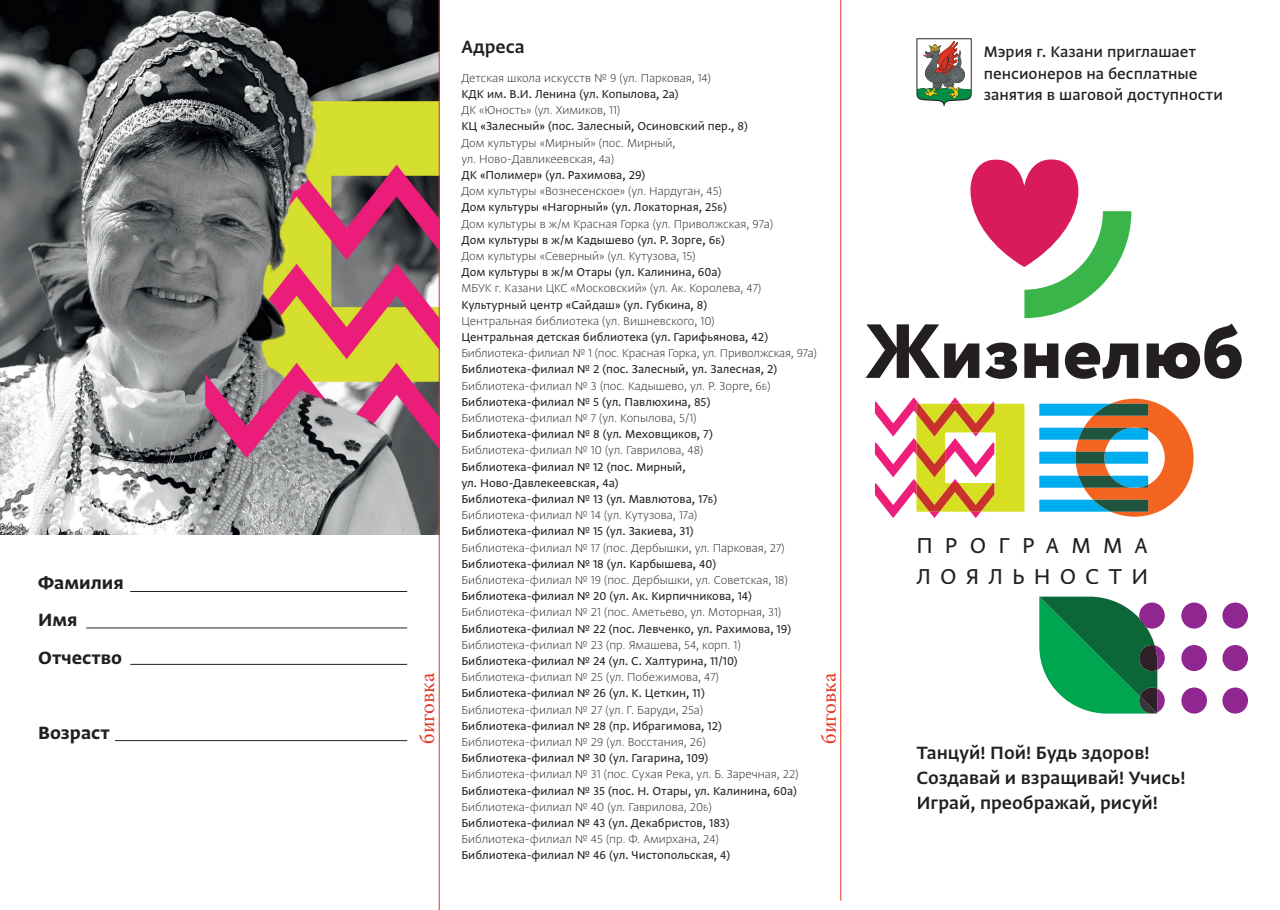
<style>
.page{position:relative;width:1280px;height:910px;background:#fff}
.page>*{position:absolute;margin:0;border:0;box-sizing:border-box;transform-origin:0 0}
.t1{font:25.5px/30.6px "Greta Sans Pro";letter-spacing:.355em;color:#231f20}
.t2{font:21px/25.2px "Greta Sans Pro Sm Bld";color:#231f20}
.t3{font:21px/37.5px "Greta Sans Pro Bld";color:#231f20}
.t4{font:21px "Minion Pro";color:#e53623}
.t5{font:500 18px/21.6px "Greta Sans Pro";color:#231f20}
.t6{font:13.5px/16.2px "Greta Sans Pro";color:#231f20}
.t7{font:300 expanded 13.5px/16.2px "Greta Sans Pro";color:#231f20}
.s1{font-weight:400;font-stretch:normal}
.s2{font-weight:400;font-stretch:normal;font-size:10.5px}
.s3{font-weight:300;font-stretch:expanded}
.s4{font-weight:300;font-stretch:expanded;font-size:10.5px}
.s5{font-size:10.5px}
</style>
<div class="page">
<svg style="left:970px;top:159px;width:161px;height:159px"></svg>
<svg style="left:875px;top:397px;width:149px;height:121px"></svg>
<svg style="left:1039px;top:399px;width:154px;height:118px"></svg>
<svg style="left:865px;top:324px;width:114px;height:54px"></svg>
<svg style="left:985px;top:343px;width:32px;height:36px"></svg>
<svg style="left:1024px;top:343px;width:34px;height:35px"></svg>
<svg style="left:1065px;top:343px;width:73px;height:36px"></svg>
<svg style="left:1147px;top:323px;width:95px;height:56px"></svg>
<svg style="left:916px;top:38px;width:56px;height:68px"></svg>
<svg style="left:1039px;top:597px;width:209px;height:117px"></svg>
<img style="left:0;top:0;width:439px;height:535px">
<hr style="left:130px;top:591px;width:277px;height:1px;background:#231f20">
<hr style="left:86px;top:628px;width:321px;height:1px;background:#231f20">
<hr style="left:130px;top:664px;width:277px;height:1px;background:#231f20">
<hr style="left:115px;top:740px;width:292px;height:1px;background:#231f20">
<hr style="left:439px;top:0;width:1px;height:910px;background:#e53623">
<hr style="left:840px;top:0;width:1px;height:901px;background:#e53623">
<h2 class="t3" style="left:38px;top:562px;width:87px">Фамилия<br>Имя<br>Отчество</h2>
<h2 class="t3" style="left:38px;top:712px;width:73px">Возраст</h2>
<h2 class="t2" style="left:461px;top:32px;width:65px">Адреса</h2>
<p class="t7" style="left:461px;top:68px;width:251px">Детская школа искусств № 9 (ул. Парковая, 14)</p>
<p class="t6" style="left:461px;top:85px;width:219px">КДК им. В.И. Ленина (ул. Копылова, 2а)</p>
<p class="t7" style="left:461px;top:101px;width:160px">ДК «Юность» (ул. Химиков, 11)</p>
<p class="t6" style="left:461px;top:117px;width:288px">КЦ «Залесный» (пос. Залесный, Осиновский пер., 8)</p>
<p class="t7" style="left:461px;top:133px;width:215px">Дом культуры «Мирный» (пос. Мирный, ул. Ново-Давликеевская, 4а)</p>
<p class="t6" style="left:461px;top:166px;width:185px">ДК «Полимер» (ул. Рахимова, 29)</p>
<p class="t7" style="left:461px;top:182px;width:313px">Дом культуры «Вознесенское» (ул. Нардуган, 45)<br><span class="s1">Дом культуры «Нагорный» (ул. Локаторная, 25</span><span class="s2">Б</span><span class="s1">)<br></span>Дом культуры в ж/м Красная Горка (ул. Приволжская, 97а)<br><span class="s1">Дом культуры в ж/м Кадышево (ул. Р. Зорге, 6</span><span class="s2">Б</span><span class="s1">)<br></span>Дом культуры «Северный» (ул. Кутузова, 15)</p>
<p class="t6" style="left:461px;top:263px;width:262px">Дом культуры в ж/м Отары (ул. Калинина, 60а)</p>
<p class="t7" style="left:461px;top:279px;width:301px">МБУК г. Казани ЦКС «Московский» (ул. Ак. Королева, 47)</p>
<p class="t6" style="left:461px;top:295px;width:247px">Культурный центр «Сайдаш» (ул. Губкина, 8)</p>
<p class="t7" style="left:461px;top:311px;width:255px">Центральная библиотека (ул. Вишневского, 10)</p>
<p class="t6" style="left:461px;top:328px;width:308px">Центральная детская библиотека (ул. Гарифьянова, 42)</p>
<p class="t7" style="left:461px;top:344px;width:357px">Библиотека-филиал № 1 (пос. Красная Горка, ул. Приволжская, 97а)</p>
<p class="t6" style="left:461px;top:360px;width:317px">Библиотека-филиал № 2 (пос. Залесный, ул. Залесная, 2)<br><span class="s3">Библиотека-филиал № 3 (пос. Кадышево, ул. Р. Зорге, 6</span><span class="s4">Б</span><span class="s3">)<br></span>Библиотека-филиал № 5 (ул. Павлюхина, 85)</p>
<p class="t7" style="left:461px;top:409px;width:237px">Библиотека-филиал № 7 (ул. Копылова, 5/1)</p>
<p class="t6" style="left:461px;top:425px;width:253px">Библиотека-филиал № 8 (ул. Меховщиков, 7)</p>
<p class="t7" style="left:461px;top:441px;width:243px">Библиотека-филиал № 10 (ул. Гаврилова, 48)</p>
<p class="t6" style="left:461px;top:457px;width:257px">Библиотека-филиал № 12 (пос. Мирный,<br>ул. Ново-Давлекеевская, 4а)<br>Библиотека-филиал № 13 (ул. Мавлютова, 17<span class="s5">Б</span>)<br><span class="s3">Библиотека-филиал № 14 (ул. Кутузова, 17а)</span></p>
<p class="t6" style="left:461px;top:522px;width:234px">Библиотека-филиал № 15 (ул. Закиева, 31)</p>
<p class="t7" style="left:461px;top:538px;width:325px">Библиотека-филиал № 17 (пос. Дербышки, ул. Парковая, 27)</p>
<p class="t6" style="left:461px;top:554px;width:256px">Библиотека-филиал № 18 (ул. Карбышева, 40)</p>
<p class="t7" style="left:461px;top:571px;width:328px">Библиотека-филиал № 19 (пос. Дербышки, ул. Советская, 18)</p>
<p class="t6" style="left:461px;top:587px;width:292px">Библиотека-филиал № 20 (ул. Ак. Кирпичникова, 14)</p>
<p class="t7" style="left:461px;top:603px;width:321px">Библиотека-филиал № 21 (пос. Аметьево, ул. Моторная, 31)</p>
<p class="t6" style="left:461px;top:619px;width:331px">Библиотека-филиал № 22 (пос. Левченко, ул. Рахимова, 19)</p>
<p class="t7" style="left:461px;top:635px;width:281px">Библиотека-филиал № 23 (пр. Ямашева, 54, корп. 1)</p>
<p class="t6" style="left:461px;top:652px;width:278px">Библиотека-филиал № 24 (ул. С. Халтурина, 11/10)</p>
<p class="t7" style="left:461px;top:668px;width:259px">Библиотека-филиал № 25 (ул. Побежимова, 47)</p>
<p class="t6" style="left:461px;top:684px;width:245px">Библиотека-филиал № 26 (ул. К. Цеткин, 11)</p>
<p class="t7" style="left:461px;top:700px;width:243px">Библиотека-филиал № 27 (ул. Г. Баруди, 25а)</p>
<p class="t6" style="left:461px;top:716px;width:262px">Библиотека-филиал № 28 (пр. Ибрагимова, 12)</p>
<p class="t7" style="left:461px;top:733px;width:246px">Библиотека-филиал № 29 (ул. Восстания, 26)</p>
<p class="t6" style="left:461px;top:749px;width:248px">Библиотека-филиал № 30 (ул. Гагарина, 109)</p>
<p class="t7" style="left:461px;top:765px;width:339px">Библиотека-филиал № 31 (пос. Сухая Река, ул. Б. Заречная, 22)</p>
<p class="t6" style="left:461px;top:781px;width:337px">Библиотека-филиал № 35 (пос. Н. Отары, ул. Калинина, 60а)<br><span class="s3">Библиотека-филиал № 40 (ул. Гаврилова, 20</span><span class="s4">Б</span><span class="s3">)<br></span>Библиотека-филиал № 43 (ул. Декабристов, 183)</p>
<p class="t7" style="left:461px;top:830px;width:259px">Библиотека-филиал № 45 (пр. Ф. Амирхана, 24)</p>
<p class="t6" style="left:461px;top:846px;width:270px">Библиотека-филиал № 46 (ул. Чистопольская, 4)</p>
<h2 class="t4" style="left:413px;top:744px;width:72px;rotate:-90deg">биговка</h2>
<h2 class="t4" style="left:815px;top:744px;width:72px;rotate:-90deg">биговка</h2>
<h3 class="t5" style="left:984px;top:39px;width:241px">Мэрия г. Казани приглашает пенсионеров на бесплатные занятия в шаговой доступности</h3>
<h1 class="t1" style="left:916px;top:528px;width:233px">ПРОГРАММА<br>ЛОЯЛЬНОСТИ</h1>
<h2 class="t2" style="left:916px;top:738px;width:270px">Танцуй! Пой! Будь здоров!<br>Создавай и взращивай! Учись!<br>Играй, преображай, рисуй!</h2>
</div>
